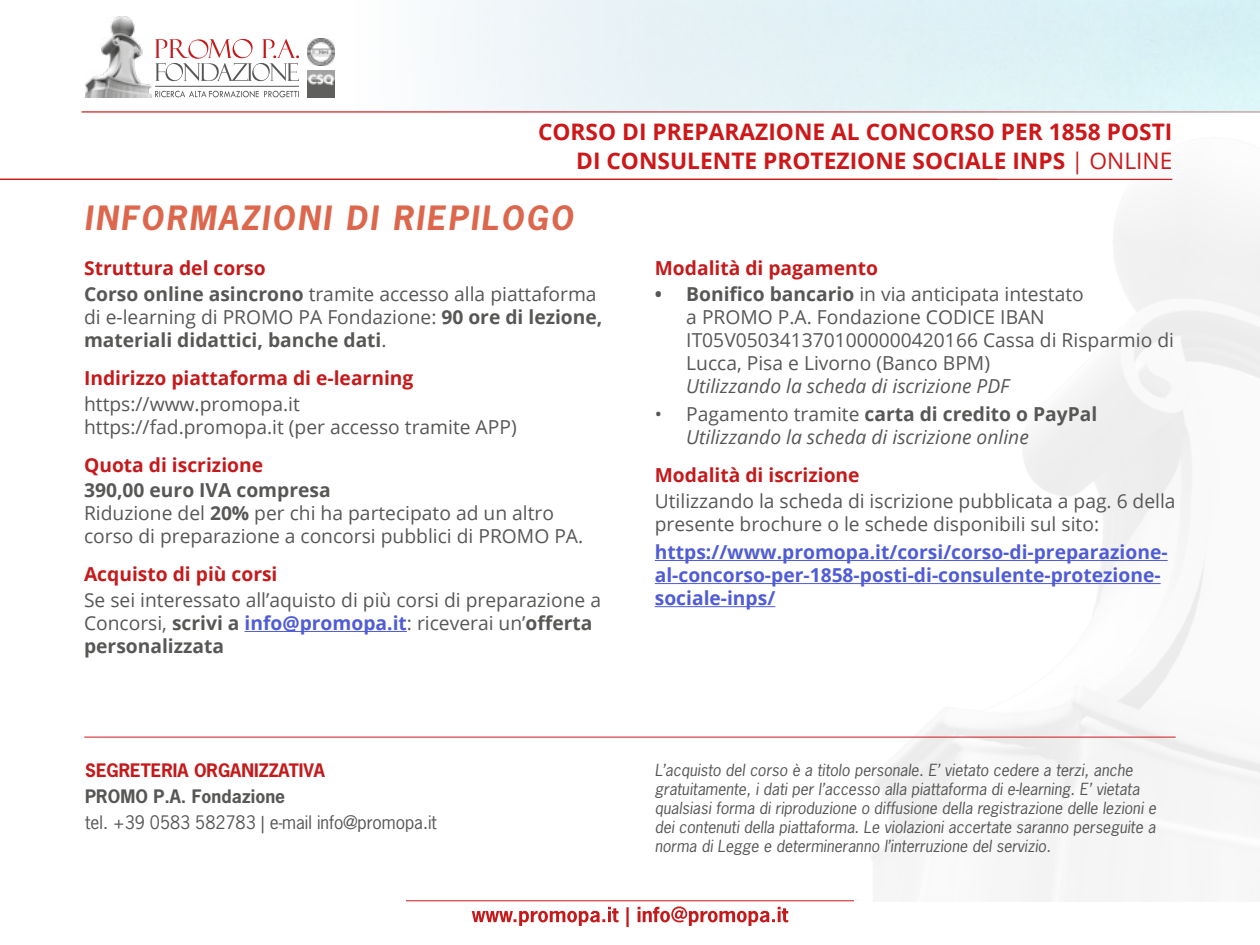
<style>
.page{position:relative;width:1260px;height:945px;background:#fff}
.page>*{position:absolute;margin:0;border:0;box-sizing:border-box;transform-origin:0 0}
.t1{font:italic 700 31.5px "News Gothic Std";letter-spacing:.075em;color:#dc674c}
.t2{font:700 22.75px/29.8px "Open Sans";color:#cd1719;text-align:right}
.t3{font:19.25px/23.1px "Open Sans";color:#575756}
.t4{font:700 19.25px/23.1px "Open Sans";color:#4f5cd6}
.t5{font:italic 19.25px/23.1px "Open Sans";color:#575756}
.t6{font:700 19.25px "Open Sans";color:#c51a1b}
.t7{font:700 19.25px/23.1px "Open Sans";color:#575756}
.t8{font:17.5px "News Gothic Std";color:#575756}
.t9{font:700 17.5px "News Gothic Std";color:#c51a1b}
.t10{font:700 17.5px "News Gothic Std";color:#575756}
.t11{font:italic 15.75px/18.9px "News Gothic Std";color:#575756}
.s1{font-weight:400}
.s2{font-weight:700;color:#c51a1b}
.s3{font-weight:700}
.s4{font-weight:700;color:#4f5cd6}
.s5{font-style:normal}
.s6{font-weight:700;font-style:normal}
</style>
<div class="page">
<hr style="left:82px;top:111px;width:1178px;height:2px;background:#cd1719">
<img style="left:85px;top:16px;width:67px;height:81px">
<svg style="left:155px;top:39px;width:144px;height:42px"></svg>
<svg style="left:155px;top:91px;width:144px;height:6px"></svg>
<hr style="left:155px;top:86px;width:144px;height:1px;background:#575756">
<img style="left:308px;top:71px;width:27px;height:26px">
<img style="left:308px;top:39px;width:27px;height:27px">
<svg style="left:472px;top:906px;width:316px;height:21px"></svg>
<hr style="left:406px;top:900px;width:448px;height:1px;background:#cd1719">
<hr style="left:0;top:179px;width:1172px;height:1px;background:#cd1719">
<img style="left:354px;top:0;width:906px;height:113px">
<hr style="left:245px;top:631px;width:162px;height:1px;background:#4f5cd6">
<hr style="left:655px;top:560px;width:513px;height:1px;background:#4f5cd6">
<hr style="left:655px;top:583px;width:506px;height:1px;background:#4f5cd6">
<hr style="left:655px;top:606px;width:120px;height:1px;background:#4f5cd6">
<hr style="left:84px;top:737px;width:1092px;height:1px;background:#cd1719">
<p class="t2" style="left:538px;top:116px;width:636px">CORSO DI PREPARAZIONE AL CONCORSO PER 1858 POSTI<br>DI CONSULENTE PROTEZIONE SOCIALE INPS <span class="s1">| ONLINE</span></p>
<h1 class="t1" style="left:84px;top:197px;width:490px">INFORMAZIONI DI RIEPILOGO</h1>
<p class="t3" style="left:84px;top:255px;width:514px;line-height:25.6px"><span class="s2">Struttura del corso<br></span><span class="s3">Corso online asincrono</span> tramite accesso alla piattaforma</p>
<p class="t7" style="left:84px;top:305px;width:520px"><span class="s1">di e-learning di PROMO PA Fondazione:</span> 90 ore di lezione, materiali didattici, banche dati<span class="s1">.</span></p>
<p class="t6" style="left:84px;top:364px;width:331px">Indirizzo piattaforma di e-learning</p>
<p class="t3" style="left:84px;top:391px;width:434px">https://www.promopa.it<br>https://fad.promopa.it (per accesso tramite APP)</p>
<p class="t6" style="left:84px;top:451px;width:181px">Quota di iscrizione</p>
<p class="t3" style="left:84px;top:478px;width:501px"><span class="s3">390,00 euro IVA compresa<br></span>Riduzione del <span class="s3">20%</span> per chi ha partecipato ad un altro corso di preparazione a concorsi pubblici di PROMO PA.</p>
<p class="t6" style="left:84px;top:561px;width:195px">Acquisto di più corsi</p>
<p class="t3" style="left:84px;top:588px;width:519px">Se sei interessato all’aquisto di più corsi di preparazione a<br>Concorsi, <span class="s3">scrivi a</span> <span class="s4">info@promopa.it</span>: riceverai un’<span class="s3">offerta personalizzata</span></p>
<p class="t6" style="left:655px;top:255px;width:225px">Modalità di pagamento</p>
<p class="t3" style="left:686px;top:282px;width:489px;text-indent:-31px"><span class="s3">• Bonifico bancario</span> in via anticipata intestato<br>a PROMO P.A. Fondazione CODICE IBAN IT05V0503413701000000420166 Cassa di Risparmio di Lucca, Pisa e Livorno (Banco BPM)</p>
<p class="t5" style="left:686px;top:374px;width:325px">Utilizzando la scheda di iscrizione PDF</p>
<p class="t5" style="left:686px;top:402px;width:413px;text-indent:-31px"><span class="s5">• Pagamento tramite</span> <span class="s6">carta di credito o PayPal<br></span>Utilizzando la scheda di iscrizione online</p>
<p class="t6" style="left:655px;top:462px;width:206px">Modalità di iscrizione</p>
<p class="t3" style="left:655px;top:489px;width:522px">Utilizzando la scheda di iscrizione pubblicata a pag. 6 della presente brochure o le schede disponibili sul sito:</p>
<p class="t4" style="left:655px;top:540px;width:514px">https://www.promopa.it/corsi/corso-di-preparazione&shy;al-concorso-per-1858-posti-di-consulente-protezione&shy;sociale-inps/</p>
<p class="t9" style="left:85px;top:759px;width:241px">SEGRETERIA ORGANIZZATIVA</p>
<p class="t10" style="left:85px;top:785px;width:201px">PROMO P.A. Fondazione</p>
<p class="t8" style="left:85px;top:812px;width:353px">tel. +39 0583 582783 | e-mail info@promopa.it</p>
<p class="t11" style="left:655px;top:761px;width:503px">L’acquisto del corso è a titolo personale. E’ vietato cedere a terzi, anche gratuitamente, i dati per l’accesso alla piattaforma di e-learning. E’ vietata qualsiasi forma di riproduzione o diffusione della registrazione delle lezioni e dei contenuti della piattaforma. Le violazioni accertate saranno perseguite a norma di Legge e determineranno l’interruzione del servizio.</p>
</div>
